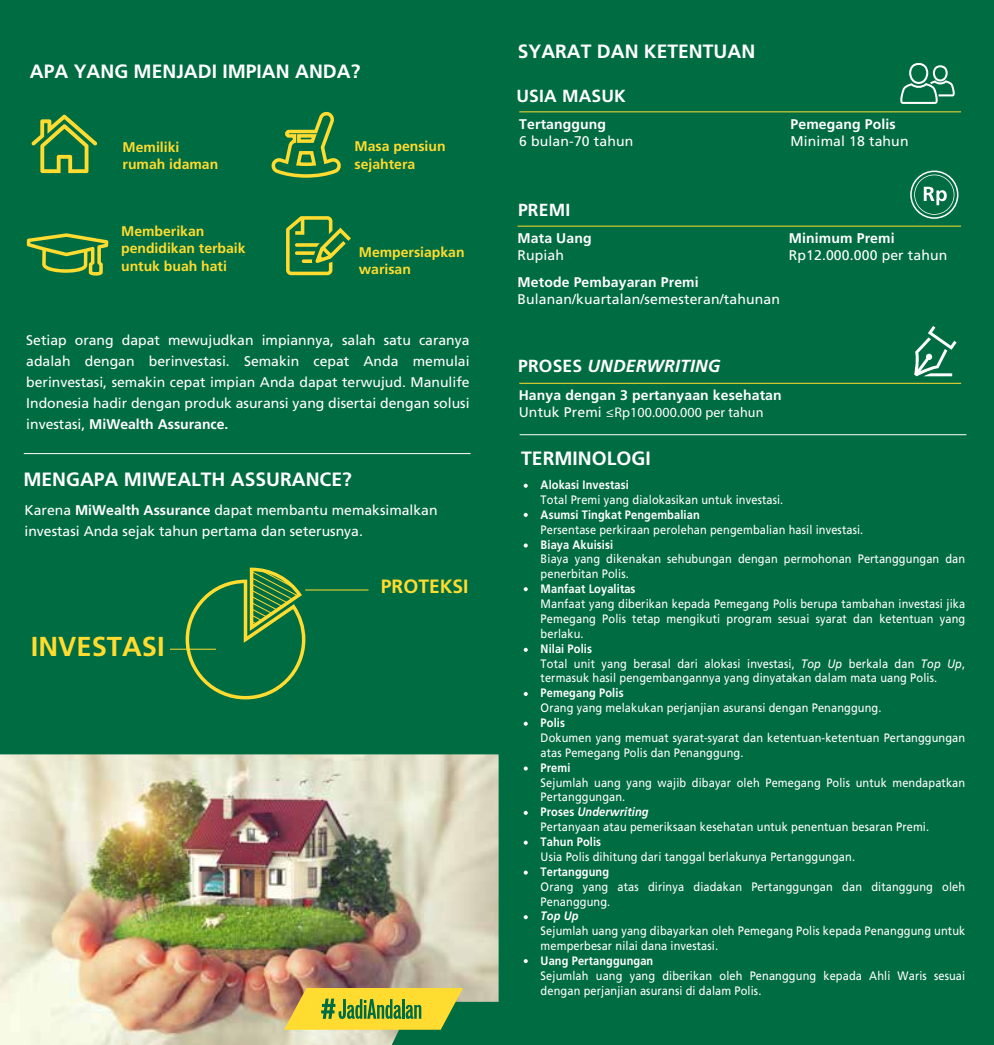
<style>
.page{position:relative;width:994px;height:1045px;background:#fff}
.page>*{position:absolute;margin:0;border:0;box-sizing:border-box;transform-origin:0 0}
.t1{font:700 27.3px "Frutiger";color:#ffdc2f}
.t2{font:700 19.25px "Frutiger";color:#fff}
.t3{font:700 19.25px "Frutiger";color:#ffdc2f}
.t4{font:italic 700 17.5px "Frutiger";letter-spacing:.01em;color:#fff}
.t5{font:700 17.5px "Frutiger";letter-spacing:.01em;color:#fff}
.t6{font:14px/21px "Frutiger";color:#fff}
.t7{font:700 14px/17.5px "Frutiger";color:#ffdc2f}
.t8{font:700 14px "Frutiger";letter-spacing:.01em;color:#fff}
.t9{font:14px "Myriad Pro";letter-spacing:.01em;color:#fff}
.t10{font:12.25px/14.9px "Frutiger";letter-spacing:.01em;color:#fff;scale:.9 1}
.t11{font:700 12.25px "Frutiger";letter-spacing:.01em;color:#fff;scale:.9 1}
.t12{font:italic 700 12.25px "Frutiger";color:#fff;scale:.9 1}
.s1{font-weight:700}
.s2{font-style:normal}
.s3{font-family:"Frutiger"}
.s4{font-style:italic}
.s5{font-weight:700;font-style:italic}
</style>
<div class="page">
<div style="left:0;top:0;width:498px;height:1045px;background:#006c42"></div>
<div style="left:497px;top:0;width:497px;height:1045px;background:#006c42"></div>
<hr style="left:24px;top:453px;width:447px;height:1px;background:#fff">
<hr style="left:520px;top:434px;width:446px;height:1px;background:#fff">
<hr style="left:305px;top:589px;width:64px;height:1px;background:#ffdc2f">
<hr style="left:170px;top:649px;width:46px;height:1px;background:#ffdc2f">
<svg style="left:184px;top:567px;width:123px;height:133px"></svg>
<hr style="left:519px;top:383px;width:442px;height:1px;background:#ffdc2f">
<hr style="left:518px;top:226px;width:443px;height:1px;background:#ffdc2f">
<hr style="left:519px;top:111px;width:442px;height:1px;background:#ffdc2f">
<svg style="left:31px;top:115px;width:66px;height:58px"></svg>
<svg style="left:27px;top:233px;width:81px;height:43px"></svg>
<img style="left:0;top:754px;width:499px;height:291px">
<svg style="left:914px;top:326px;width:43px;height:50px"></svg>
<svg style="left:910px;top:171px;width:48px;height:48px"></svg>
<svg style="left:900px;top:63px;width:55px;height:41px"></svg>
<svg style="left:286px;top:216px;width:65px;height:59px"></svg>
<svg style="left:271px;top:111px;width:70px;height:67px"></svg>
<svg style="left:284px;top:988px;width:179px;height:42px"></svg>
<svg style="left:524px;top:484px;width:4px;height:4px"></svg>
<svg style="left:524px;top:513px;width:4px;height:4px"></svg>
<svg style="left:524px;top:543px;width:4px;height:4px"></svg>
<svg style="left:524px;top:587px;width:4px;height:4px"></svg>
<svg style="left:524px;top:648px;width:4px;height:4px"></svg>
<svg style="left:524px;top:692px;width:4px;height:4px"></svg>
<svg style="left:524px;top:722px;width:4px;height:4px"></svg>
<svg style="left:524px;top:766px;width:4px;height:4px"></svg>
<svg style="left:524px;top:811px;width:4px;height:4px"></svg>
<svg style="left:524px;top:840px;width:4px;height:4px"></svg>
<svg style="left:524px;top:870px;width:4px;height:4px"></svg>
<svg style="left:524px;top:915px;width:4px;height:4px"></svg>
<svg style="left:524px;top:959px;width:4px;height:4px"></svg>
<h2 class="t2" style="left:30px;top:60px;width:332px">APA YANG MENJADI IMPIAN ANDA?</h2>
<p class="t7" style="left:123px;top:138px;width:97px">Memiliki rumah idaman</p>
<p class="t7" style="left:121px;top:222px;width:126px">Memberikan pendidikan terbaik untuk buah hati</p>
<p class="t7" style="left:355px;top:138px;width:92px">Masa pensiun sejahtera</p>
<p class="t7" style="left:359px;top:243px;width:107px">Mempersiapkan warisan</p>
<p class="t6" style="left:26px;top:329px;width:445px;text-align:justify">Setiap orang dapat mewujudkan impiannya, salah satu caranya adalah dengan berinvestasi. Semakin cepat Anda memulai berinvestasi, semakin cepat impian Anda dapat terwujud. Manulife Indonesia hadir dengan produk asuransi yang disertai dengan solusi investasi, <span class="s1">MiWealth Assurance.</span></p>
<h2 class="t2" style="left:23px;top:468px;width:330px">MENGAPA MIWEALTH ASSURANCE?</h2>
<p class="t6" style="left:25px;top:500px;width:415px">Karena <span class="s1">MiWealth Assurance</span> dapat membantu memaksimalkan investasi Anda sejak tahun pertama dan seterusnya.</p>
<h1 class="t1" style="left:31px;top:630px;width:135px">INVESTASI</h1>
<h2 class="t3" style="left:381px;top:575px;width:89px">PROTEKSI</h2>
<h2 class="t2" style="left:518px;top:40px;width:239px">SYARAT DAN KETENTUAN</h2>
<h3 class="t5" style="left:516px;top:85px;width:111px">USIA MASUK</h3>
<p class="t8" style="left:519px;top:116px;width:88px">Tertanggung</p>
<p class="t6" style="left:519px;top:130px;width:116px">6 bulan-70 tahun</p>
<p class="t8" style="left:791px;top:116px;width:107px">Pemegang Polis</p>
<p class="t6" style="left:791px;top:130px;width:120px">Minimal 18 tahun</p>
<h3 class="t5" style="left:518px;top:199px;width:54px">PREMI</h3>
<p class="t8" style="left:518px;top:230px;width:76px">Mata Uang</p>
<p class="t6" style="left:518px;top:244px;width:48px">Rupiah</p>
<p class="t8" style="left:518px;top:274px;width:183px">Metode Pembayaran Premi</p>
<p class="t6" style="left:518px;top:288px;width:264px">Bulanan/kuartalan/semesteran/tahunan</p>
<p class="t8" style="left:789px;top:230px;width:107px">Minimum Premi</p>
<p class="t6" style="left:789px;top:244px;width:160px">Rp12.000.000 per tahun</p>
<h3 class="t4" style="left:518px;top:356px;width:204px"><span class="s2">PROSES</span> UNDERWRITING</h3>
<p class="t8" style="left:519px;top:387px;width:265px">Hanya dengan 3 pertanyaan kesehatan</p>
<p class="t9" style="left:519px;top:403px;width:246px"><span class="s3">Untuk Premi</span> ≤Rp100.000.000 per tahun</p>
<h2 class="t2" style="left:521px;top:447px;width:131px">TERMINOLOGI</h2>
<p class="t11" style="left:541px;top:478px;width:99px">Alokasi Investasi</p>
<p class="t10" style="left:541px;top:492px;width:271px">Total Premi yang dialokasikan untuk investasi.</p>
<p class="t11" style="left:541px;top:507px;width:178px">Asumsi Tingkat Pengembalian</p>
<p class="t10" style="left:541px;top:522px;width:360px">Persentase perkiraan perolehan pengembalian hasil investasi.</p>
<p class="t11" style="left:541px;top:537px;width:82px">Biaya Akuisisi</p>
<p class="t10" style="left:541px;top:552px;width:473px">Biaya yang dikenakan sehubungan dengan permohonan Pertanggungan dan penerbitan Polis.</p>
<p class="t11" style="left:541px;top:582px;width:107px">Manfaat Loyalitas</p>
<p class="t10" style="left:541px;top:596px;width:473px;text-align:justify">Manfaat yang diberikan kepada Pemegang Polis berupa tambahan investasi jika Pemegang Polis tetap mengikuti program sesuai syarat dan ketentuan yang berlaku.</p>
<p class="t10" style="left:541px;top:641px;width:473px"><span class="s1">Nilai Polis<br></span>Total unit yang berasal dari alokasi investasi, <span class="s4">Top Up</span> berkala dan <span class="s4">Top Up</span>, termasuk hasil pengembangannya yang dinyatakan dalam mata uang Polis.</p>
<p class="t11" style="left:541px;top:686px;width:94px">Pemegang Polis</p>
<p class="t10" style="left:541px;top:700px;width:380px">Orang yang melakukan perjanjian asuransi dengan Penanggung.</p>
<p class="t11" style="left:541px;top:715px;width:29px">Polis</p>
<p class="t10" style="left:541px;top:730px;width:473px">Dokumen yang memuat syarat-syarat dan ketentuan-ketentuan Pertanggungan atas Pemegang Polis dan Penanggung.</p>
<p class="t11" style="left:541px;top:760px;width:35px">Premi</p>
<p class="t10" style="left:541px;top:775px;width:473px">Sejumlah uang yang wajib dibayar oleh Pemegang Polis untuk mendapatkan Pertanggungan.<br><span class="s1">Proses</span> <span class="s5">Underwriting<br></span>Pertanyaan atau pemeriksaan kesehatan untuk penentuan besaran Premi.</p>
<p class="t11" style="left:541px;top:834px;width:69px">Tahun Polis</p>
<p class="t10" style="left:541px;top:849px;width:351px">Usia Polis dihitung dari tanggal berlakunya Pertanggungan.</p>
<p class="t11" style="left:541px;top:864px;width:78px">Tertanggung</p>
<p class="t10" style="left:541px;top:879px;width:473px">Orang yang atas dirinya diadakan Pertanggungan dan ditanggung oleh<br>Penanggung.</p>
<p class="t12" style="left:541px;top:909px;width:44px">Top Up</p>
<p class="t10" style="left:541px;top:923px;width:473px">Sejumlah uang yang dibayarkan oleh Pemegang Polis kepada Penanggung untuk memperbesar nilai dana investasi.</p>
<p class="t11" style="left:541px;top:953px;width:127px">Uang Pertanggungan</p>
<p class="t10" style="left:541px;top:968px;width:473px">Sejumlah uang yang diberikan oleh Penanggung kepada Ahli Waris sesuai dengan perjanjian asuransi di dalam Polis.</p>
</div>
